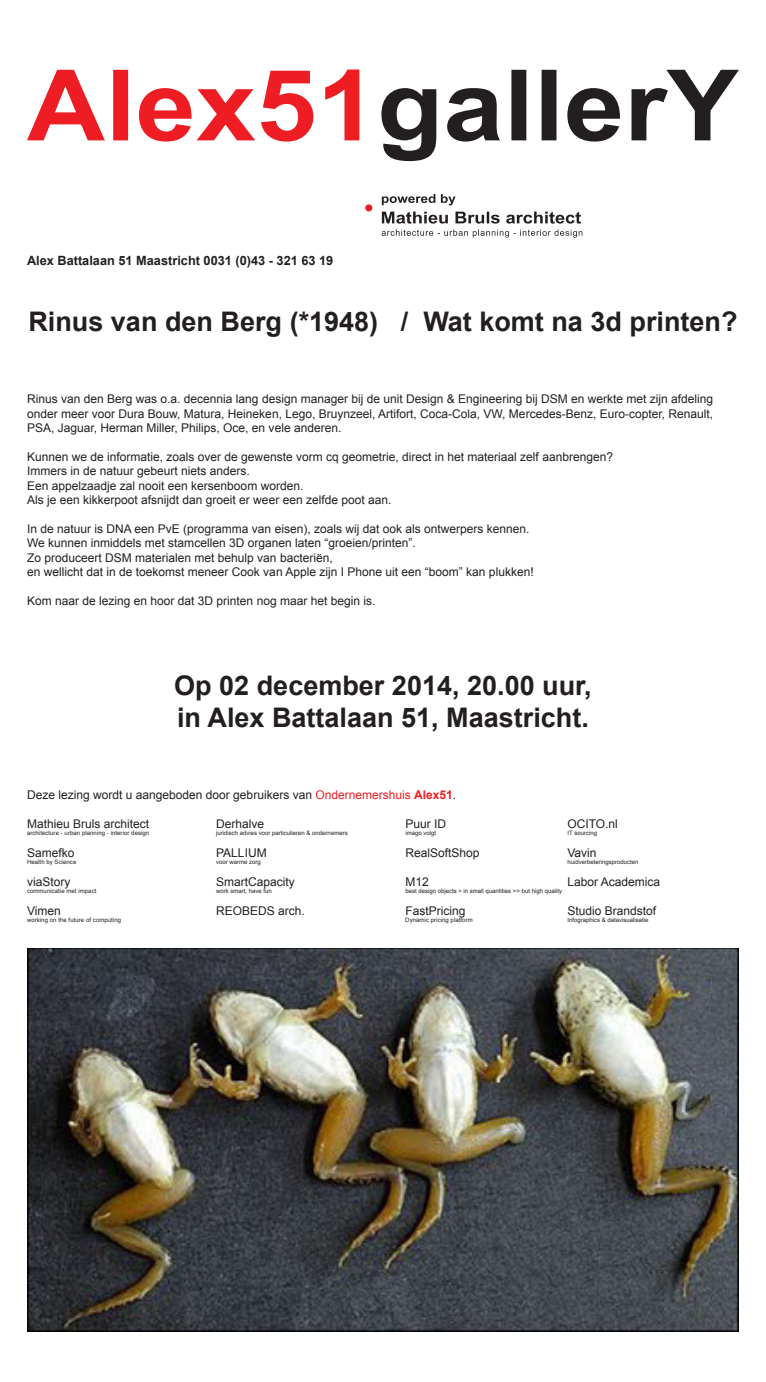
<style>
.page{position:relative;width:766px;height:1382px;background:#fff}
.page>*{position:absolute;margin:0;border:0;box-sizing:border-box;transform-origin:0 0}
.t1{font:700 27px "Arial";color:#231f20}
.t2{font:700 12.75px "Arial";color:#231f20}
.t3{font:12px/14.4px "Arial";color:#231f20;text-align:justify}
.t4{font:6px "Arial";color:#231f20}
.s1{color:#ee1d23}
.s2{font-weight:700;color:#ee1d23}
</style>
<div class="page">
<div style="left:365px;top:204px;width:7px;height:7px;background:#ee1d23;border-radius:50%"></div>
<svg style="left:27px;top:70px;width:332px;height:72px"></svg>
<svg style="left:381px;top:70px;width:357px;height:91px"></svg>
<svg style="left:381px;top:194px;width:74px;height:11px"></svg>
<svg style="left:381px;top:212px;width:201px;height:26px"></svg>
<img style="left:27px;top:948px;width:711px;height:384px">
<p class="t2" style="left:27px;top:252px;width:308px">Alex Battalaan 51 Maastricht 0031 (0)43 - 321 63 19</p>
<p class="t1" style="left:28px;top:304px;width:710px">Rinus van den Berg (*1948) / Wat komt na 3d printen?</p>
<p class="t3" style="left:27px;top:392px;width:687px">Rinus van den Berg was o.a. decennia lang design manager bij de unit Design &amp; Engineering bij DSM en werkte met zijn afdeling onder meer voor Dura Bouw, Matura, Heineken, Lego, Bruynzeel, Artifort, Coca-Cola, VW, Mercedes-Benz, Euro-copter, Renault, PSA, Jaguar, Herman Miller, Philips, Oce, en vele anderen.</p>
<p class="t3" style="left:27px;top:450px;width:587px">Kunnen we de informatie, zoals over de gewenste vorm cq geometrie, direct in het materiaal zelf aanbrengen?</p>
<p class="t3" style="left:27px;top:464px;width:224px">Immers in de natuur gebeurt niets anders.</p>
<p class="t3" style="left:27px;top:479px;width:278px">Een appelzaadje zal nooit een kersenboom worden.</p>
<p class="t3" style="left:27px;top:493px;width:366px">Als je een kikkerpoot afsnijdt dan groeit er weer een zelfde poot aan.</p>
<p class="t3" style="left:27px;top:522px;width:504px">In de natuur is DNA een PvE (programma van eisen), zoals wij dat ook als ontwerpers kennen.</p>
<p class="t3" style="left:27px;top:536px;width:390px">We kunnen inmiddels met stamcellen 3D organen laten “groeien/printen”.</p>
<p class="t3" style="left:27px;top:551px;width:307px">Zo produceert DSM materialen met behulp van bacteriën,</p>
<p class="t3" style="left:27px;top:565px;width:508px">en wellicht dat in de toekomst meneer Cook van Apple zijn I Phone uit een “boom” kan plukken!</p>
<p class="t3" style="left:27px;top:594px;width:350px">Kom naar de lezing en hoor dat 3D printen nog maar het begin is.</p>
<p class="t1" style="left:174px;top:668px;width:419px">Op 02 december 2014, 20.00 uur,</p>
<p class="t1" style="left:177px;top:700px;width:413px">in Alex Battalaan 51, Maastricht.</p>
<p class="t3" style="left:27px;top:788px;width:430px">Deze lezing wordt u aangeboden door gebruikers van <span class="s1">Ondernemershuis</span> <span class="s2">Alex51</span>.</p>
<p class="t3" style="left:27px;top:817px;width:124px">Mathieu Bruls architect</p>
<p class="t3" style="left:216px;top:817px;width:50px">Derhalve</p>
<p class="t3" style="left:405px;top:817px;width:42px">Puur ID</p>
<p class="t3" style="left:567px;top:817px;width:52px">OCITO.nl</p>
<p class="t4" style="left:27px;top:829px;width:124px">architecture - urban planning - interior design</p>
<p class="t4" style="left:216px;top:829px;width:133px">juridisch advies voor particulieren &amp; ondernemers</p>
<p class="t4" style="left:405px;top:829px;width:32px">imago volgt</p>
<p class="t4" style="left:567px;top:829px;width:31px">IT sourcing</p>
<p class="t3" style="left:27px;top:846px;width:49px">Samefko</p>
<p class="t3" style="left:216px;top:846px;width:52px">PALLIUM</p>
<p class="t3" style="left:405px;top:846px;width:76px">RealSoftShop</p>
<p class="t3" style="left:567px;top:846px;width:31px">Vavin</p>
<p class="t4" style="left:27px;top:858px;width:51px">Health by Science</p>
<p class="t4" style="left:216px;top:858px;width:46px">voor warme zorg</p>
<p class="t4" style="left:567px;top:858px;width:73px">huidverbeteringsproducten</p>
<p class="t3" style="left:27px;top:875px;width:45px">viaStory</p>
<p class="t3" style="left:216px;top:875px;width:80px">SmartCapacity</p>
<p class="t3" style="left:405px;top:875px;width:25px">M12</p>
<p class="t3" style="left:567px;top:875px;width:94px">Labor Academica</p>
<p class="t4" style="left:27px;top:887px;width:71px">communicatie met impact</p>
<p class="t4" style="left:216px;top:887px;width:57px">work smart, have fun</p>
<p class="t4" style="left:405px;top:887px;width:158px">best design objects &gt; in small quantities &gt;&gt; but high quality</p>
<p class="t3" style="left:27px;top:903px;width:35px">Vimen</p>
<p class="t3" style="left:216px;top:903px;width:90px">REOBEDS arch.</p>
<p class="t3" style="left:405px;top:903px;width:62px">FastPricing</p>
<p class="t3" style="left:567px;top:903px;width:90px">Studio Brandstof</p>
<p class="t4" style="left:27px;top:916px;width:96px">working on the future of computing</p>
<p class="t4" style="left:405px;top:916px;width:69px">Dynamic pricing platform</p>
<p class="t4" style="left:567px;top:916px;width:83px">Infographics &amp; datavisualisatie</p>
</div>
